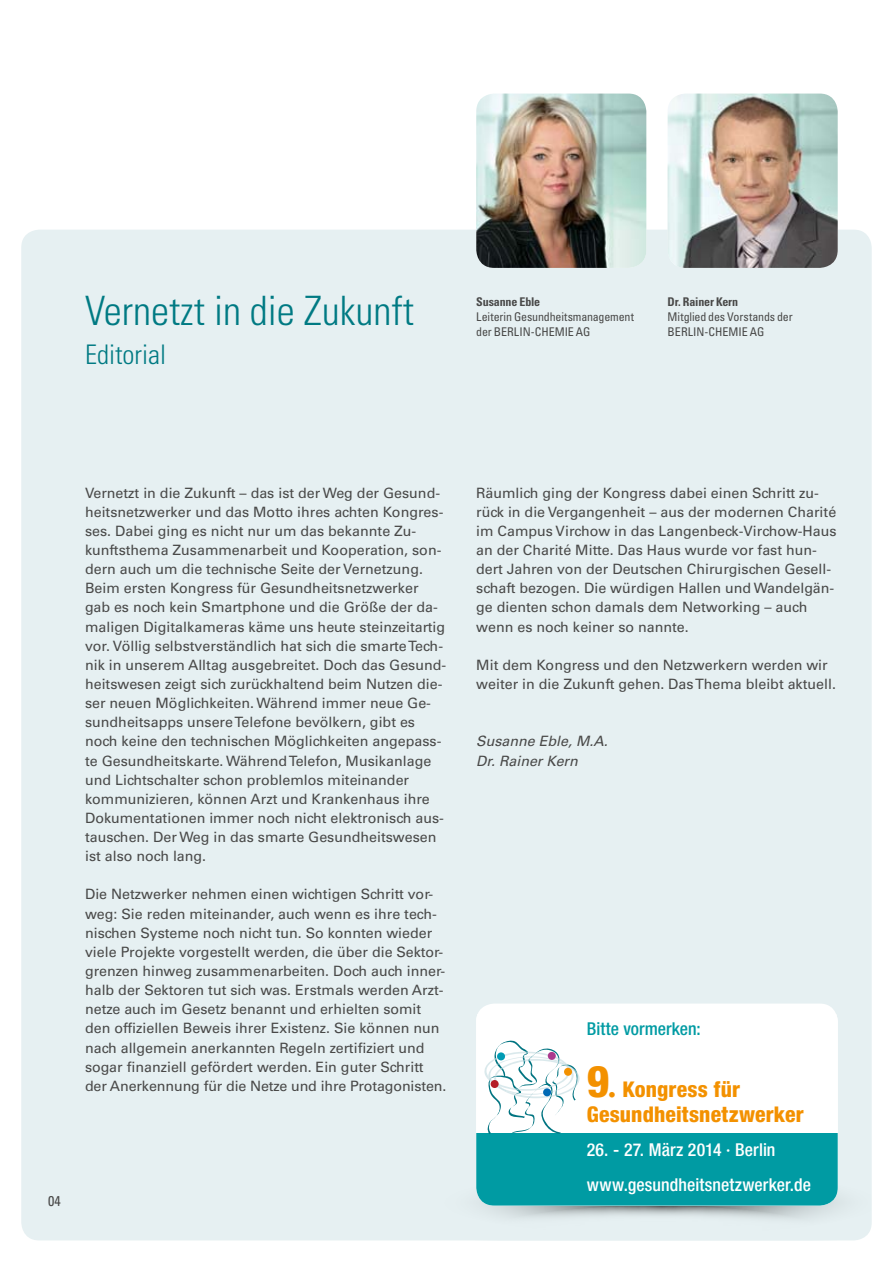
<style>
.page{position:relative;width:893px;height:1263px;background:#fff}
.page>*{position:absolute;margin:0;border:0;box-sizing:border-box;transform-origin:0 0}
.t1{font:300 condensed 40.5px "Univers";color:#007a83}
.t2{font:300 condensed 27px "Univers";color:#007a83}
.t3{font:800 condensed 21.75px/24.8px "Helvetica Neue LT";letter-spacing:.005em;color:#f39100}
.t4{font:500 condensed 17.7px/35.2px "Helvetica Neue LT";letter-spacing:.01em;color:#fff}
.t5{font:500 condensed 17.7px "Helvetica Neue LT";color:#009ba3}
.t6{font:14.25px/19.2px "Univers LT Std";color:#494948}
.t7{font:italic 14.25px/19.2px "Univers LT Std";color:#494948}
.t8{font:condensed 14.25px "Univers";color:#494948}
.t9{font:condensed 12px/15px "Univers";letter-spacing:-.015em;color:#494948}
.t10{font:700 condensed 12px "Univers";letter-spacing:-.015em;color:#494948}
.s1{font-size:43.8px}
.s2{font-family:"Stone Sans";font-weight:400;font-stretch:normal;font-size:43.8px}
</style>
<div class="page">
<div style="left:21px;top:230px;width:851px;height:1010px;background:#e6f0f2;border-radius:18px"></div>
<svg style="left:485px;top:1199px;width:387px;height:41px"></svg>
<img style="left:476px;top:94px;width:170px;height:174px">
<img style="left:668px;top:94px;width:170px;height:174px">
<div style="left:476px;top:1003px;width:362px;height:202px;background:#fff;border-radius:18px"></div>
<div style="left:476px;top:1133px;width:362px;height:72px;background:#009ba3"></div>
<svg style="left:484px;top:1041px;width:95px;height:93px"></svg>
<div style="left:543px;top:1088px;width:8px;height:8px;background:#0069b4;border-radius:50%"></div>
<div style="left:548px;top:1052px;width:8px;height:8px;background:#ab398d;border-radius:50%"></div>
<div style="left:497px;top:1052px;width:8px;height:8px;background:#009bb4;border-radius:50%"></div>
<div style="left:564px;top:1068px;width:8px;height:8px;background:#f39100;border-radius:50%"></div>
<div style="left:491px;top:1080px;width:8px;height:8px;background:#b51d28;border-radius:50%"></div>
<h1 class="t1" style="left:85px;top:287px;width:331px">Vernetzt in die Zukunft</h1>
<h2 class="t2" style="left:85px;top:338px;width:82px">Editorial</h2>
<p class="t10" style="left:476px;top:295px;width:65px">Susanne Eble</p>
<p class="t9" style="left:476px;top:309px;width:159px">Leiterin Gesundheitsmanagement der BERLIN</p>
<p class="t9" style="left:531px;top:324px;width:18px">-CHEMIE</p>
<p class="t9" style="left:576px;top:324px;width:8px">AG</p>
<p class="t10" style="left:668px;top:295px;width:72px">Dr. Rainer Kern</p>
<p class="t9" style="left:668px;top:309px;width:127px">Mitglied des Vorstands der<br>BERLIN</p>
<p class="t9" style="left:704px;top:324px;width:18px">-CHEMIE</p>
<p class="t9" style="left:750px;top:324px;width:8px">AG</p>
<p class="t6" style="left:85px;top:483px;width:363px">Vernetzt in die Zukunft – das ist der Weg der Gesund&shy;heitsnetzwerker und das Motto ihres achten Kongres&shy;ses. Dabei ging es nicht nur um das bekannte Zu&shy;kunftsthema Zusammenarbeit und Kooperation, son&shy;dern auch um die technische Seite der Vernetzung.<br>Beim ersten Kongress für Gesundheitsnetzwerker gab es noch kein Smartphone und die Größe der da&shy;maligen Digitalkameras käme uns heute steinzeitartig vor. Völlig selbstverständlich hat sich die smarte Tech&shy;nik in unserem Alltag ausgebreitet. Doch das Gesund&shy;heitswesen zeigt sich zurückhaltend beim Nutzen die&shy;ser neuen Möglichkeiten. Während immer neue Ge&shy;sundheitsapps unsere Telefone bevölkern, gibt es noch keine den technischen Möglichkeiten angepass&shy;te Gesundheitskarte. Während Telefon, Musikanlage und Lichtschalter schon problemlos miteinander kommunizieren, können Arzt und Krankenhaus ihre Dokumentationen immer noch nicht elektronisch aus&shy;tauschen. Der Weg in das smarte Gesundheitswesen ist also noch lang.</p>
<p class="t6" style="left:85px;top:885px;width:363px">Die Netzwerker nehmen einen wichtigen Schritt vor&shy;weg: Sie reden miteinander, auch wenn es ihre tech&shy;nischen Systeme noch nicht tun. So konnten wieder viele Projekte vorgestellt werden, die über die Sektor&shy;grenzen hinweg zusammenarbeiten. Doch auch inner&shy;halb der Sektoren tut sich was. Erstmals werden Arzt&shy;netze auch im Gesetz benannt und erhielten somit den offiziellen Beweis ihrer Existenz. Sie können nun nach allgemein anerkannten Regeln zertifiziert und sogar finanziell gefördert werden. Ein guter Schritt der Anerkennung für die Netze und ihre Protagonisten.</p>
<p class="t8" style="left:48px;top:1191px;width:14px">04</p>
<p class="t6" style="left:476px;top:483px;width:362px">Räumlich ging der Kongress dabei einen Schritt zu&shy;rück in die Vergangenheit – aus der modernen Charité im Campus Virchow in das Langenbeck-Virchow-Haus an der Charité Mitte. Das Haus wurde vor fast hun&shy;dert Jahren von der Deutschen Chirurgischen Gesell&shy;schaft bezogen. Die würdigen Hallen und Wandelgän&shy;ge dienten schon damals dem Networking – auch wenn es noch keiner so nannte.</p>
<p class="t6" style="left:476px;top:655px;width:361px">Mit dem Kongress und den Netzwerkern werden wir weiter in die Zukunft gehen. Das Thema bleibt aktuell.</p>
<p class="t7" style="left:476px;top:732px;width:133px">Susanne Eble, M.A.<br>Dr. Rainer Kern</p>
<p class="t5" style="left:587px;top:1018px;width:116px">Bitte vormerken:</p>
<h3 class="t3" style="left:587px;top:1076px;width:218px"><span class="s1">9</span><span class="s2">.</span> Kongress für<br>Gesundheitsnetzwerker</h3>
<p class="t4" style="left:587px;top:1131px;width:226px">26. - 27. März 2014 · Berlin www.gesundheitsnetzwerker.de</p>
</div>
